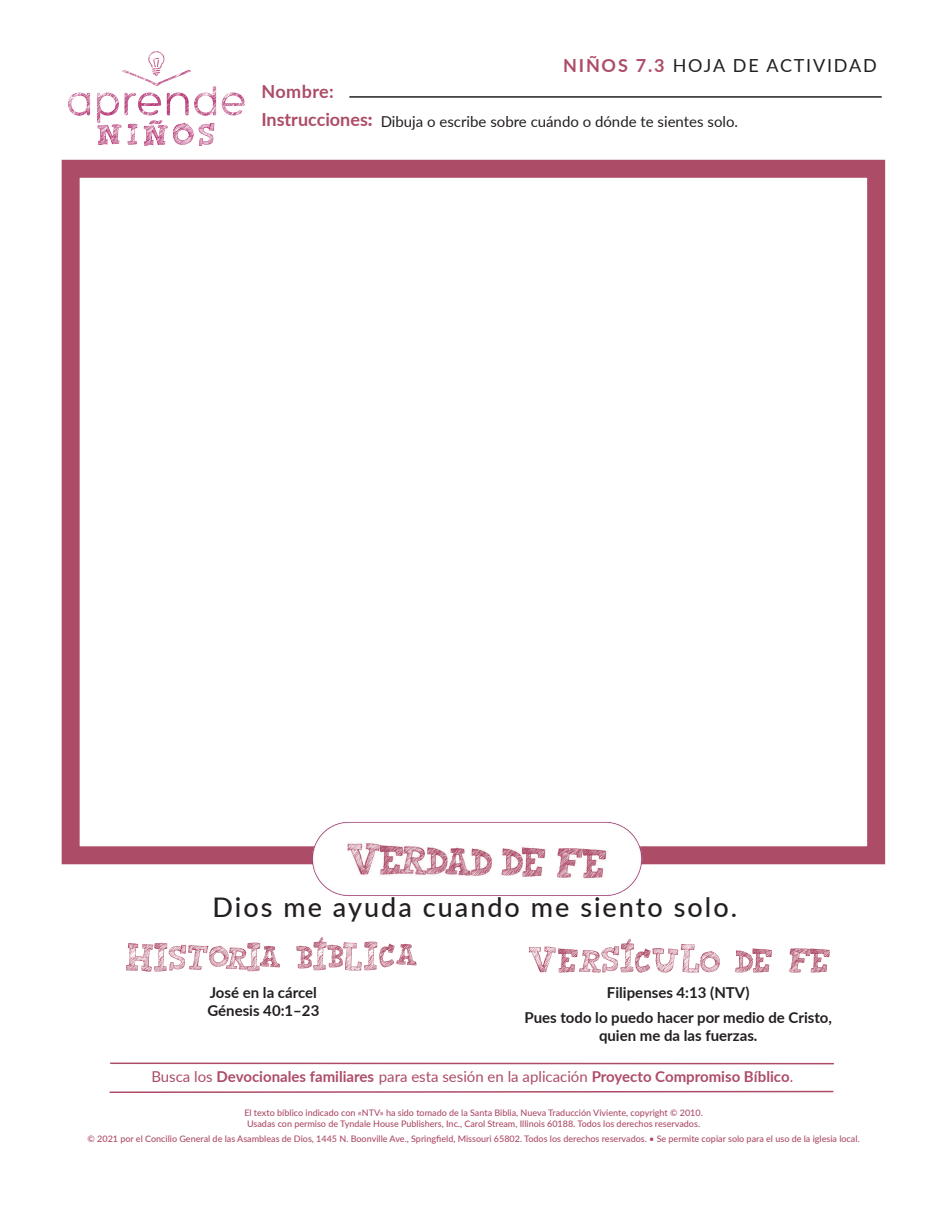
<style>
.page{position:relative;width:945px;height:1215px;background:#fff}
.page>*{position:absolute;margin:0;border:0;box-sizing:border-box;transform-origin:0 0}
.t1{font:500 27px "Lato";letter-spacing:.075em;color:#231f20}
.t2{font:18px "Lato";letter-spacing:.1em;color:#231f20}
.t3{font:700 18px/28.2px "Lato";color:#ad4c67}
.t4{font:700 15px/24.8px "Lato";color:#231f20;text-align:center}
.t5{font:700 15px "Lato";color:#ad4c67}
.t6{font:15px "Lato";color:#231f20}
.t7{font:500 9px/10.8px "Lato";color:#ad4c67;text-align:center}
.s1{font-weight:900}
.s2{font-weight:700;color:#ad4c67}
.s3{font-weight:400}
</style>
<div class="page">
<div style="left:62px;top:160px;width:823px;height:704px;border:18px solid #ad4c67"></div>
<img style="left:295px;top:822px;width:358px;height:74px">
<svg style="left:126px;top:943px;width:154px;height:29px"></svg>
<svg style="left:296px;top:937px;width:121px;height:34px"></svg>
<svg style="left:789px;top:948px;width:41px;height:25px"></svg>
<svg style="left:735px;top:948px;width:37px;height:25px"></svg>
<svg style="left:529px;top:939px;width:191px;height:34px"></svg>
<svg style="left:109px;top:1090px;width:725px;height:3px"></svg>
<hr style="left:110px;top:1063px;width:724px;height:1px;background:#ad4c67">
<img style="left:68px;top:52px;width:176px;height:94px">
<hr style="left:349px;top:96px;width:533px;height:2px;background:#231f20">
<h2 class="t3" style="left:261px;top:77px;width:113px">Nombre:<br>Instrucciones<span class="s1">:</span></h2>
<h2 class="t2" style="left:563px;top:53px;width:315px"><span class="s2">NIÑOS 7.3</span> HOJA DE ACTIVIDAD</h2>
<h3 class="t6" style="left:381px;top:111px;width:359px">Dibuja o escribe sobre cuándo o dónde te sientes solo.</h3>
<h1 class="t1" style="left:213px;top:887px;width:526px">Dios me ayuda cuando me siento solo.</h1>
<h3 class="t4" style="left:207px;top:983px;width:113px;line-height:18px;text-align:left">José en la cárcel<br>Génesis 40:1–23</h3>
<h3 class="t4" style="left:524px;top:980px;width:309px">Filipenses 4:13 (NTV)<br>Pues todo lo puedo hacer por medio de Cristo,</h3>
<h3 class="t4" style="left:599px;top:1022px;width:160px">quien me da las fuerzas.</h3>
<h3 class="t5" style="left:151px;top:1066px;width:643px"><span class="s3">Busca los</span> Devocionales familiares <span class="s3">para esta sesión en la aplicación</span> Proyecto Compromiso Bíblico<span class="s3">.</span></h3>
<p class="t7" style="left:244px;top:1107px;width:460px">El texto bíblico indicado con «NTV» ha sido tomado de la Santa Biblia, Nueva Traducción Viviente, copyright © 2010.<br>Usadas con permiso de Tyndale House Publishers, Inc., Carol Stream, Illinois 60188. Todos los derechos reservados.</p>
<p class="t7" style="left:87px;top:1133px;width:774px">© 2021 por el Concilio General de las Asambleas de Dios, 1445 N. Boonville Ave., Springfield, Missouri 65802. Todos los derechos reservados. • Se permite copiar solo para el uso de la iglesia local.</p>
</div>
